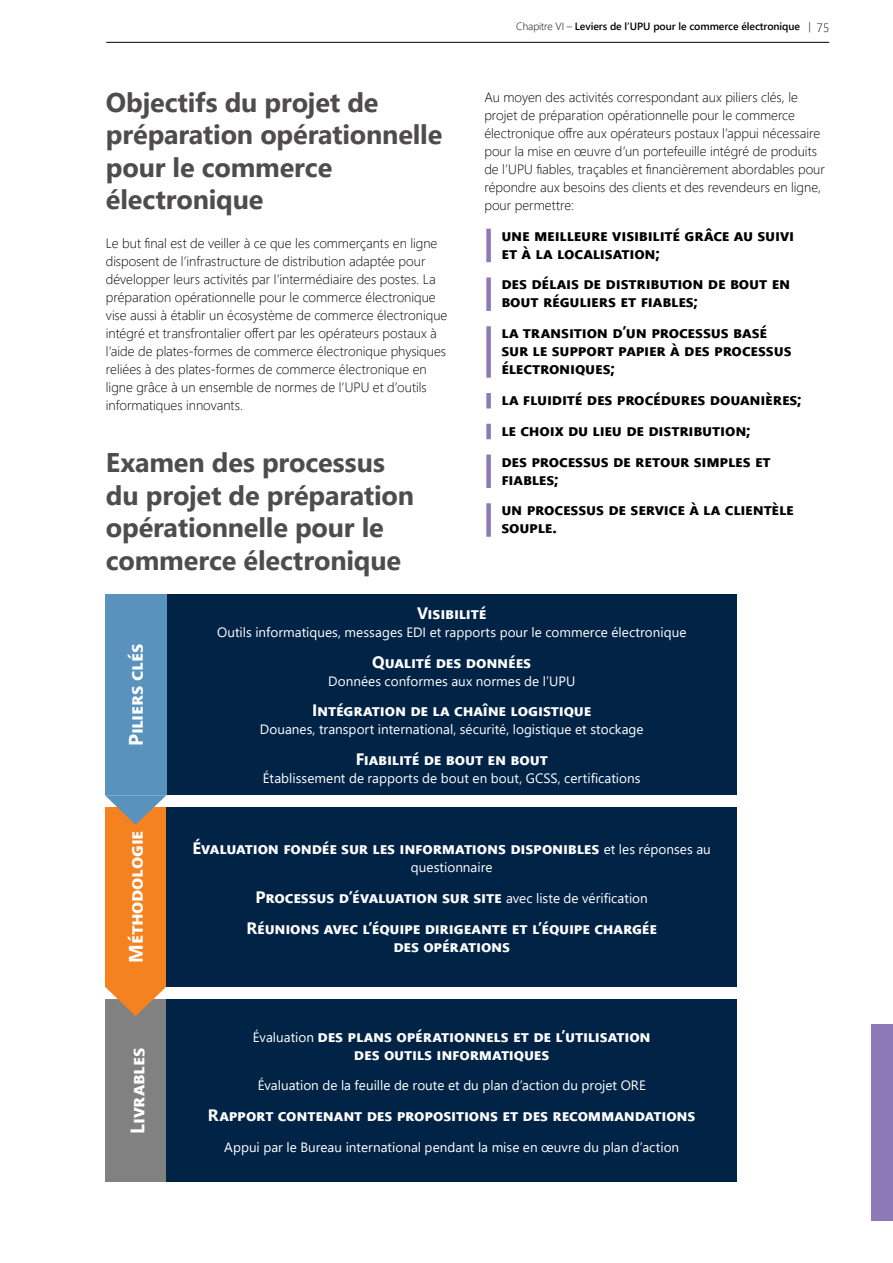
<style>
.page{position:relative;width:893px;height:1263px;background:#fff}
.page>*{position:absolute;margin:0;border:0;box-sizing:border-box;transform-origin:0 0}
.t1{font:700 27px/32.4px "Segoe UI";letter-spacing:-.005em;color:#4e4c4d}
.t2{font:700 19.5px "Segoe UI";letter-spacing:-.015em;color:#fff}
.t3{font:700 16.5px/30.8px "Segoe UI";letter-spacing:-.01em;color:#fff;text-align:center}
.t4{font:700 16.5px/18px "Segoe UI";letter-spacing:-.01em;color:#000}
.t5{font:700 16.5px/18px "Segoe UI";letter-spacing:.015em;color:#000}
.t6{font:700 16.5px "Segoe UI";letter-spacing:.035em;color:#fff}
.t7{font:700 16.5px/30.8px "Segoe UI";letter-spacing:.01em;color:#000}
.t8{font:300 13.5px/18px "Segoe UI";color:#000}
.t9{font:13.5px "Segoe UI";color:#fff}
.t10{font:600 10.5px "Segoe UI";letter-spacing:-.005em;color:#000}
.s1{font-weight:300}
.s2{font-weight:300;font-size:12px}
.s3{font-weight:400;font-size:13.5px}
</style>
<div class="page">
<hr style="left:106px;top:42px;width:723px;height:1px;background:#000">
<div style="left:872px;top:1024px;width:21px;height:197px;background:#8e79b8"></div>
<div style="left:486px;top:229px;width:5px;height:33px;background:#8e79b8"></div>
<div style="left:486px;top:277px;width:5px;height:34px;background:#8e79b8"></div>
<div style="left:486px;top:326px;width:5px;height:52px;background:#8e79b8"></div>
<div style="left:486px;top:393px;width:5px;height:15px;background:#8e79b8"></div>
<div style="left:486px;top:424px;width:5px;height:15px;background:#8e79b8"></div>
<div style="left:486px;top:454px;width:5px;height:34px;background:#8e79b8"></div>
<div style="left:486px;top:503px;width:5px;height:34px;background:#8e79b8"></div>
<div style="left:166px;top:595px;width:571px;height:200px;background:#002346"></div>
<div style="left:105px;top:595px;width:61px;height:200px;background:#5993bd"></div>
<div style="left:105px;top:807px;width:61px;height:179px;background:#f58220"></div>
<div style="left:105px;top:999px;width:61px;height:183px;background:#828181"></div>
<div style="left:166px;top:807px;width:571px;height:179px;background:#002346"></div>
<div style="left:166px;top:999px;width:571px;height:183px;background:#002346"></div>
<svg style="left:105px;top:795px;width:61px;height:30px"></svg>
<svg style="left:105px;top:986px;width:61px;height:30px"></svg>
<h1 class="t1" style="left:106px;top:84px;width:338px">Objectifs du projet de préparation opérationnelle pour le commerce électronique</h1>
<p class="t8" style="left:106px;top:233px;width:343px">Le but final est de veiller à ce que les commerçants en ligne disposent de l’infrastructure de distribution adaptée pour développer leurs activités par l’intermédiaire des postes. La préparation opérationnelle pour le commerce électronique vise aussi à établir un écosystème de commerce électronique intégré et transfrontalier offert par les opérateurs postaux à l’aide de plates-formes de commerce électronique physiques reliées à des plates-formes de commerce électronique en ligne grâce à un ensemble de normes de l’UPU et d’outils informatiques innovants.</p>
<h1 class="t1" style="left:106px;top:444px;width:310px">Examen des processus du projet de préparation opérationnelle pour le commerce électronique</h1>
<p class="t10" style="left:516px;top:17px;width:314px"><span class="s1">Chapitre VI –</span> Leviers de l’UPU pour le commerce électronique <span class="s1">|</span> <span class="s2">75</span></p>
<p class="t8" style="left:484px;top:87px;width:342px">Au moyen des activités correspondant aux piliers clés, le projet de préparation opérationnelle pour le commerce électronique offre aux opérateurs postaux l’appui nécessaire pour la mise en œuvre d’un portefeuille intégré de produits de lʼUPU fiables, traçables et financièrement abordables pour répondre aux besoins des clients et des revendeurs en ligne, pour permettre:</p>
<p class="t4" style="left:501px;top:225px;width:294px">une meilleure visibilité grâce au suivi et à la localisation;</p>
<p class="t4" style="left:501px;top:273px;width:290px">des délais de distribution de bout en bout réguliers et fiables;</p>
<p class="t5" style="left:501px;top:322px;width:292px">la transition d’un processus basé sur le support papier à des processus électroniques;</p>
<p class="t4" style="left:501px;top:382px;width:302px;line-height:30.8px">la fluidité des procédures douanières; le choix du lieu de distribution;<br>des processus de retour simples et</p>
<p class="t7" style="left:501px;top:462px;width:294px">fiables;<br>un processus de service à la clientèle</p>
<p class="t4" style="left:501px;top:517px;width:57px">souple.</p>
<h2 class="t2" style="left:117px;top:746px;width:104px;rotate:-90deg">Piliers clés</h2>
<h2 class="t2" style="left:117px;top:963px;width:133px;rotate:-90deg">Méthodologie</h2>
<h2 class="t2" style="left:119px;top:1133px;width:87px;rotate:-90deg">Livrables</h2>
<p class="t3" style="left:417px;top:596px;width:71px">Visibilité</p>
<p class="t9" style="left:217px;top:619px;width:471px">Outils informatiques, messages EDI et rapports pour le commerce électronique</p>
<p class="t3" style="left:372px;top:645px;width:160px">Qualité des données</p>
<p class="t9" style="left:328px;top:668px;width:249px">Données conformes aux normes de l’UPU</p>
<p class="t3" style="left:312px;top:694px;width:281px">Intégration de la chaîne logistique</p>
<p class="t9" style="left:260px;top:717px;width:385px">Douanes, transport international, sécurité, logistique et stockage</p>
<p class="t3" style="left:356px;top:743px;width:194px">Fiabilité de bout en bout</p>
<p class="t9" style="left:263px;top:766px;width:379px">Établissement de rapports de bout en bout, GCSS, certifications</p>
<p class="t3" style="left:193px;top:831px;width:520px">Évaluation fondée sur les informations disponibles <span class="s3">et les réponses au</span></p>
<p class="t9" style="left:411px;top:854px;width:83px">questionnaire</p>
<p class="t3" style="left:246px;top:880px;width:412px">Processus d’évaluation sur site <span class="s3">avec liste de vérification<br></span>Réunions avec l’équipe dirigeante et l’équipe chargée</p>
<p class="t3" style="left:393px;top:929px;width:118px">des opérations</p>
<p class="t3" style="left:253px;top:1025px;width:399px;line-height:18px"><span class="s3">Évaluation</span> des plans opérationnels et de l’utilisation des outils informatiques</p>
<p class="t9" style="left:258px;top:1073px;width:390px">Évaluation de la feuille de route et du plan d’action du projet ORE</p>
<p class="t6" style="left:208px;top:1100px;width:489px">Rapport contenant des propositions et des recommandations</p>
<p class="t9" style="left:224px;top:1134px;width:456px">Appui par le Bureau international pendant la mise en œuvre du plan d’action</p>
</div>
